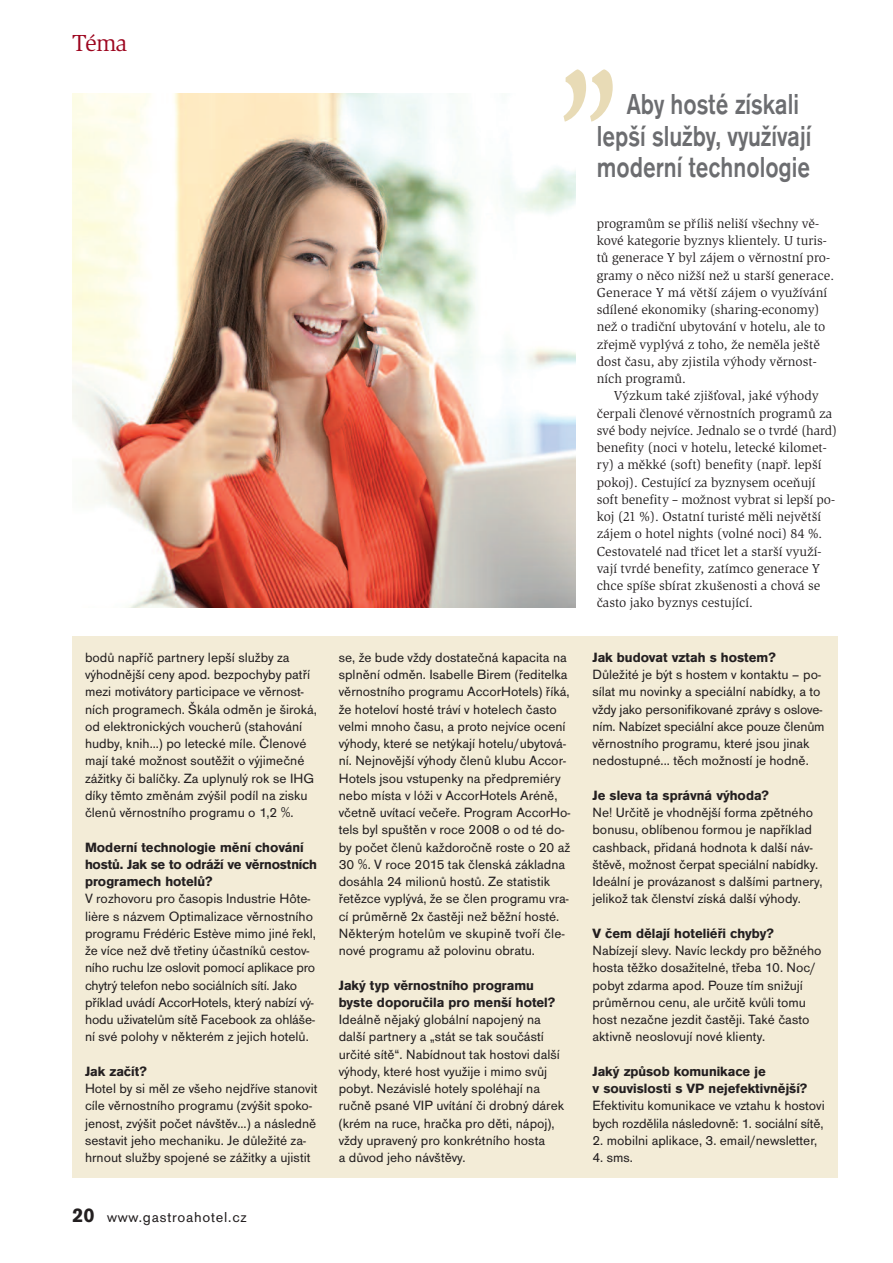
<style>
.page{position:relative;width:893px;height:1263px;background:#fff}
.page>*{position:absolute;margin:0;border:0;box-sizing:border-box;transform-origin:0 0}
.t1{font:700 205.5px "Slimbach Itc TOT";color:#e8dbb6;scale:.64 1}
.t2{font:500 30px/31.5px "Accius TOT";color:#6c6d70;text-align:center;scale:.8 1}
.t3{font:24px "Slimbach Itc TOT";color:#9d061f}
.t4{font:15px "Accius TOT";letter-spacing:.05em;color:#231f20}
.t5{font:13.95px/17.2px "Accius TOT";color:#231f20}
.t6{font:700 13.95px/17.2px "Accius TOT";color:#231f20}
.t7{font:13.5px/17.2px "Slimbach Itc TOT";color:#231f20}
</style>
<div class="page">
<div style="left:72px;top:636px;width:766px;height:542px;background:#f3ecd7"></div>
<img style="left:72px;top:94px;width:503px;height:514px">
<h3 class="t3" style="left:72px;top:29px;width:56px">Téma</h3>
<p class="t5" style="left:85px;top:648px;width:234px">bodů napříč partnery lepší služby za výhodnější ceny apod. bezpochyby patří mezi motivátory participace ve věrnost&shy;ních programech. Škála odměn je široká, od elektronických voucherů (stahování hudby, knih...) po letecké míle. Členové mají také možnost soutěžit o výjimečné zážitky či balíčky. Za uplynulý rok se IHG díky těmto změnám zvýšil podíl na zisku členů věrnostního programu o 1,2 %.</p>
<p class="t6" style="left:85px;top:838px;width:233px">Moderní technologie mění chování hostů. Jak se to odráží ve věrnostních programech hotelů?</p>
<p class="t5" style="left:85px;top:890px;width:232px">V rozhovoru pro časopis Industrie Hôte&shy;lière s názvem Optimalizace věrnostního programu Frédéric Estève mimo jiné řekl, že více než dvě třetiny účastníků cestov&shy;ního ruchu lze oslovit pomocí aplikace pro chytrý telefon nebo sociálních sítí. Jako příklad uvádí AccorHotels, který nabízí vý&shy;hodu uživatelům sítě Facebook za ohláše&shy;ní své polohy v některém z jejich hotelů.</p>
<p class="t6" style="left:85px;top:1062px;width:63px">Jak začít?</p>
<p class="t5" style="left:85px;top:1080px;width:234px">Hotel by si měl ze všeho nejdříve stanovit cíle věrnostního programu (zvýšit spoko&shy;jenost, zvýšit počet návštěv...) a následně sestavit jeho mechaniku. Je důležité za&shy;hrnout služby spojené se zážitky a ujistit</p>
<p class="t4" style="left:107px;top:1208px;width:141px">www.gastroahotel.cz</p>
<h1 class="t1" style="left:560px;top:-92px;width:92px">„</h1>
<h2 class="t2" style="left:597px;top:88px;width:270px">Aby hosté získali lepší služby, využívají moderní technologie</h2>
<p class="t5" style="left:339px;top:648px;width:233px">se, že bude vždy dostatečná kapacita na splnění odměn. Isabelle Birem (ředitelka věrnostního programu AccorHotels) říká, že hoteloví hosté tráví v hotelech často velmi mnoho času, a proto nejvíce ocení výhody, které se netýkají hotelu/ubytová&shy;ní. Nejnovější výhody členů klubu Accor-Hotels jsou vstupenky na předpremiéry nebo místa v lóži v AccorHotels Aréně, včetně uvítací večeře. Program AccorHo&shy;tels byl spuštěn v roce 2008 o od té do&shy;by počet členů každoročně roste o 20 až 30 %. V roce 2015 tak členská základna dosáhla 24 milionů hostů. Ze statistik řetězce vyplývá, že se člen programu vra&shy;cí průměrně 2x častěji než běžní hosté.<br>Některým hotelům ve skupině tvoří čle&shy;nové programu až polovinu obratu.</p>
<p class="t6" style="left:339px;top:976px;width:218px">Jaký typ věrnostního programu byste doporučila pro menší hotel?</p>
<p class="t5" style="left:339px;top:1011px;width:227px">Ideálně nějaký globální napojený na další partnery a „stát se tak součástí určité sítě“. Nabídnout tak hostovi další výhody, které host využije i mimo svůj pobyt. Nezávislé hotely spoléhají na ručně psané VIP uvítání či drobný dárek (krém na ruce, hračka pro děti, nápoj), vždy upravený pro konkrétního hosta<br>a důvod jeho návštěvy.</p>
<p class="t7" style="left:597px;top:214px;width:239px">programům se příliš neliší všechny vě&shy;kové kategorie byznys klientely. u turis&shy;tů generace Y byl zájem o věrnostní pro&shy;gramy o něco nižší než u starší generace. generace Y má větší zájem o využívání sdílené ekonomiky (sharing-economy) než o tradiční ubytování v hotelu, ale to zřejmě vyplývá z toho, že neměla ještě dost času, aby zjistila výhody věrnost&shy;ních programů.</p>
<p class="t7" style="left:597px;top:387px;width:242px;text-indent:17px">Výzkum také zjišťoval, jaké výhody čerpali členové věrnostních programů za své body nejvíce. Jednalo se o tvrdé (hard) benefity (noci v hotelu, letecké kilomet&shy;ry) a měkké (soft) benefity (např. lepší pokoj). Cestující za byznysem oceňují soft benefity – možnost vybrat si lepší po&shy;koj (21 %). Ostatní turisté měli největší zájem o hotel nights (volné noci) 84 %.<br>Cestovatelé nad třicet let a starší využí&shy;vají tvrdé benefity, zatímco generace Y chce spíše sbírat zkušenosti a chová se často jako byznys cestující.</p>
<p class="t6" style="left:592px;top:648px;width:185px">Jak budovat vztah s hostem?</p>
<p class="t5" style="left:592px;top:666px;width:234px">Důležité je být s hostem v kontaktu – po&shy;sílat mu novinky a speciální nabídky, a to vždy jako personifikované zprávy s oslove&shy;ním. Nabízet speciální akce pouze členům věrnostního programu, které jsou jinak nedostupné... těch možností je hodně.</p>
<p class="t6" style="left:592px;top:786px;width:178px">Je sleva ta správná výhoda?</p>
<p class="t5" style="left:592px;top:804px;width:232px">Ne! Určitě je vhodnější forma zpětného bonusu, oblíbenou formou je například cashback, přidaná hodnota k další náv&shy;štěvě, možnost čerpat speciální nabídky.<br>Ideální je provázanost s dalšími partnery, jelikož tak členství získá další výhody.</p>
<p class="t6" style="left:592px;top:924px;width:183px">V čem dělají hoteliéři chyby?</p>
<p class="t5" style="left:592px;top:942px;width:231px">Nabízejí slevy. Navíc leckdy pro běžného hosta těžko dosažitelné, třeba 10. Noc/ pobyt zdarma apod. Pouze tím snižují průměrnou cenu, ale určitě kvůli tomu host nezačne jezdit častěji. Také často aktivně neoslovují nové klienty.</p>
<p class="t6" style="left:592px;top:1062px;width:216px">Jaký způsob komunikace je<br>v souvislosti s VP nejefektivnější?</p>
<p class="t5" style="left:592px;top:1097px;width:234px">Efektivitu komunikace ve vztahu k hostovi bych rozdělila následovně: 1. sociální sítě,</p>
<p class="t5" style="left:592px;top:1131px;width:226px">2. mobilni aplikace, 3. email/newsletter,</p>
<p class="t5" style="left:592px;top:1149px;width:42px">4. sms.</p>
</div>
